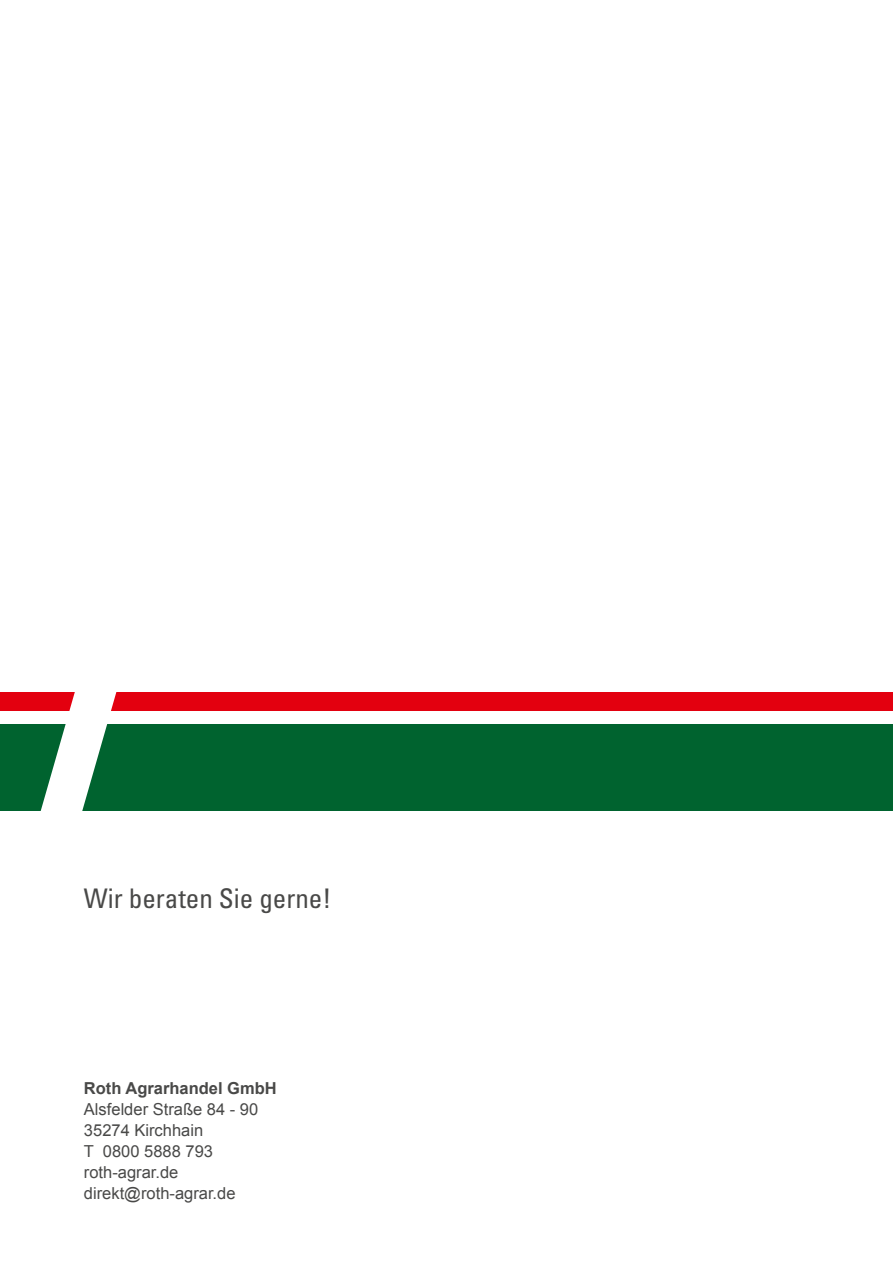
<style>
.page{position:relative;width:893px;height:1263px;background:#fff}
.page>*{position:absolute;margin:0;border:0;box-sizing:border-box;transform-origin:0 0}
.t1{font:condensed 27px "Univers LT Std";color:#494948}
.t2{font:16.5px/21px "Arial";color:#494948}
.t3{font:700 16.5px "Arial";color:#494948}
</style>
<div class="page">
<div style="left:0;top:724px;width:893px;height:87px;background:#00632f"></div>
<div style="left:0;top:692px;width:893px;height:19px;background:#e3000f"></div>
<svg style="left:40px;top:692px;width:77px;height:119px"></svg>
<h1 class="t1" style="left:84px;top:882px;width:249px">Wir beraten Sie gerne!</h1>
<p class="t3" style="left:84px;top:1077px;width:194px">Roth Agrarhandel GmbH</p>
<p class="t2" style="left:84px;top:1099px;width:176px">Alsfelder Straße 84 - 90<br>35274 Kirchhain<br>T 0800 5888 793 roth-agrar.de direkt@roth-agrar.de</p>
</div>
